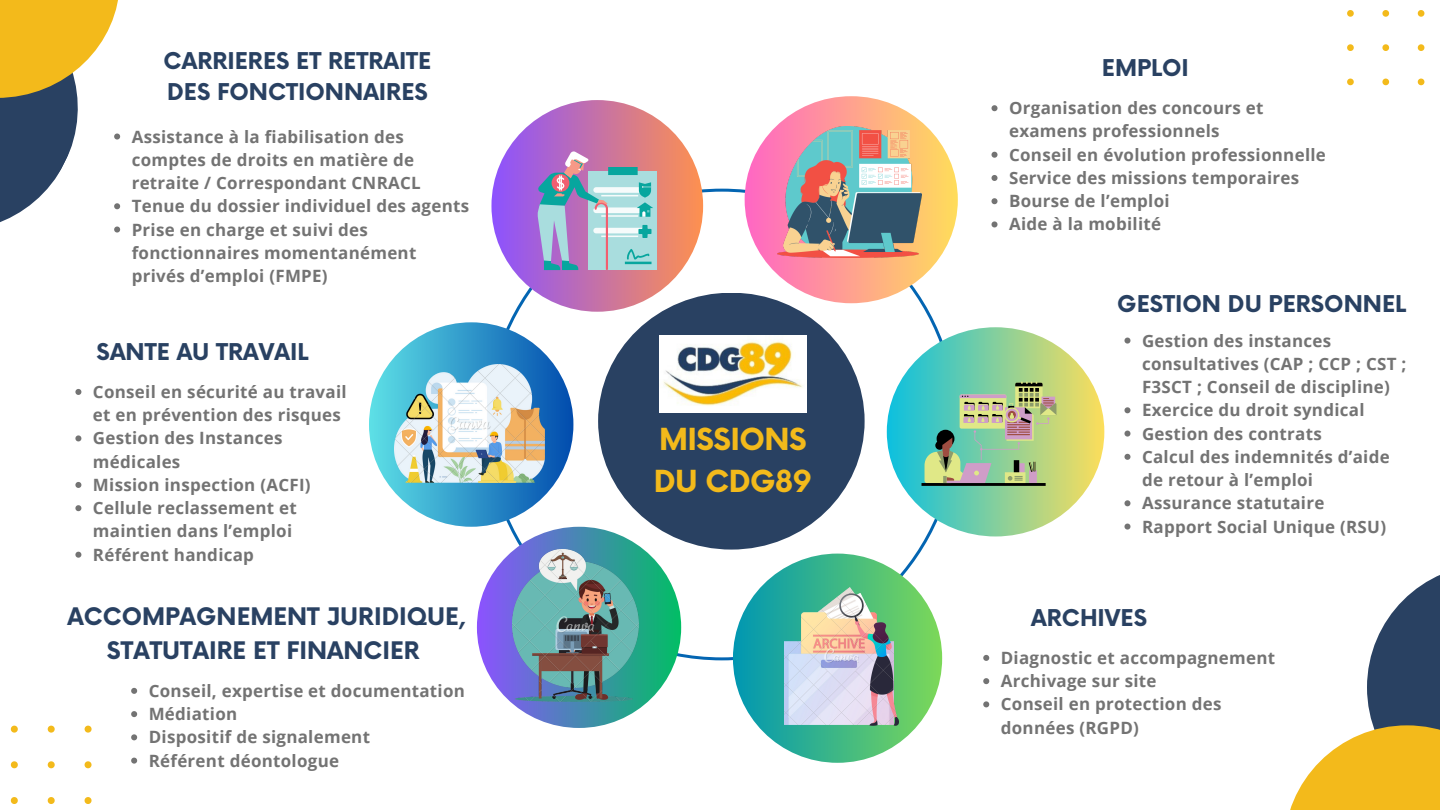
<style>
.page{position:relative;width:1440px;height:810px;background:#fff}
.page>*{position:absolute;margin:0;border:0;box-sizing:border-box;transform-origin:0 0}
.t1{font:700 29.6px/41.2px "Now";letter-spacing:-.02em;color:#f3ba1b}
.t2{font:700 23.6px/33.6px "Now";color:#294162;text-align:center}
.t3{font:700 22.6px/31.5px "Now";color:#294162}
.t4{font:700 17px/23.2px "Open Sans";letter-spacing:.015em;color:#737373}
</style>
<div class="page">
<svg style="left:486px;top:189px;width:472px;height:471px"></svg>
<div style="left:491px;top:100px;width:212px;height:212px;background:linear-gradient(to right,#8e55ff,#fc8f51);border-radius:50%"></div>
<svg style="left:369px;top:322px;width:204px;height:205px;background:#3296c9"></svg>
<div style="left:477px;top:527px;width:204px;height:201px;background:linear-gradient(to right,#8e54ff,#04bd66);border-radius:50%"></div>
<div style="left:745px;top:96px;width:213px;height:207px;background:linear-gradient(to right,#ff66c4,#ffdd5c);border-radius:50%"></div>
<div style="left:887px;top:327px;width:217px;height:209px;background:linear-gradient(to right,#0dc0df,#fcde5b);border-radius:50%"></div>
<div style="left:733px;top:554px;width:209px;height:209px;background:linear-gradient(to right,#0197b2,#7dd859);border-radius:50%"></div>
<div style="left:598px;top:293px;width:267px;height:257px;background:#294162;border-radius:50%"></div>
<svg style="left:0;top:98px;width:78px;height:124px"></svg>
<svg style="left:1367px;top:575px;width:73px;height:150px;fill:#294162"></svg>
<svg style="left:1347px;top:10px;width:78px;height:75px"></svg>
<svg style="left:10px;top:726px;width:82px;height:78px"></svg>
<img style="left:659px;top:335px;width:147px;height:77px">
<img style="left:777px;top:126px;width:144px;height:131px">
<svg style="left:922px;top:382px;width:134px;height:104px;background:#91b790"></svg>
<img style="left:512px;top:550px;width:126px;height:152px">
<img style="left:395px;top:364px;width:150px;height:118px">
<img style="left:784px;top:588px;width:114px;height:138px">
<div style="left:588px;top:171px;width:69px;height:99px;background:#a9ddde"></div>
<svg style="left:537px;top:151px;width:116px;height:119px"></svg>
<svg style="left:992px;top:105px;width:6px;height:6px"></svg>
<svg style="left:992px;top:152px;width:6px;height:6px"></svg>
<svg style="left:992px;top:175px;width:6px;height:6px"></svg>
<svg style="left:992px;top:198px;width:6px;height:6px"></svg>
<svg style="left:992px;top:221px;width:6px;height:6px"></svg>
<svg style="left:1124px;top:338px;width:6px;height:6px"></svg>
<svg style="left:1124px;top:407px;width:6px;height:6px"></svg>
<svg style="left:1124px;top:431px;width:6px;height:6px"></svg>
<svg style="left:1124px;top:454px;width:6px;height:6px"></svg>
<svg style="left:1124px;top:500px;width:6px;height:6px"></svg>
<svg style="left:1124px;top:524px;width:6px;height:6px"></svg>
<svg style="left:131px;top:688px;width:6px;height:6px"></svg>
<svg style="left:131px;top:711px;width:6px;height:6px"></svg>
<svg style="left:131px;top:734px;width:6px;height:6px"></svg>
<svg style="left:131px;top:758px;width:6px;height:6px"></svg>
<svg style="left:75px;top:389px;width:6px;height:6px"></svg>
<svg style="left:75px;top:435px;width:6px;height:6px"></svg>
<svg style="left:75px;top:482px;width:6px;height:6px"></svg>
<svg style="left:75px;top:505px;width:6px;height:6px"></svg>
<svg style="left:75px;top:552px;width:6px;height:6px"></svg>
<svg style="left:114px;top:134px;width:6px;height:6px"></svg>
<svg style="left:114px;top:203px;width:6px;height:6px"></svg>
<svg style="left:114px;top:227px;width:6px;height:6px"></svg>
<svg style="left:983px;top:655px;width:6px;height:6px"></svg>
<svg style="left:983px;top:678px;width:6px;height:6px"></svg>
<svg style="left:983px;top:701px;width:6px;height:6px"></svg>
<svg style="left:0;top:0;width:118px;height:98px;fill:#f3ba1b"></svg>
<svg style="left:1290px;top:725px;width:150px;height:85px;fill:#f3ba1b"></svg>
<p class="t3" style="left:164px;top:46px;width:269px">CARRIERES ET RETRAITE<br>DES FONCTIONNAIRES</p>
<p class="t4" style="left:132px;top:124px;width:291px">Assistance à la fiabilisation des comptes de droits en matière de retraite / Correspondant CNRACL</p>
<p class="t4" style="left:132px;top:194px;width:339px">Tenue du dossier individuel des agents</p>
<p class="t4" style="left:132px;top:217px;width:286px">Prise en charge et suivi des fonctionnaires momentanément privés d’emploi (FMPE)</p>
<p class="t3" style="left:97px;top:337px;width:213px">SANTE AU TRAVAIL</p>
<p class="t4" style="left:93px;top:380px;width:255px">Conseil en sécurité au travail et en prévention des risques</p>
<p class="t4" style="left:93px;top:426px;width:191px">Gestion des Instances médicales</p>
<p class="t4" style="left:93px;top:473px;width:219px">Mission inspection (ACFI)</p>
<p class="t4" style="left:93px;top:496px;width:205px">Cellule reclassement et maintien dans l’emploi</p>
<p class="t4" style="left:93px;top:542px;width:163px">Référent handicap</p>
<p class="t2" style="left:67px;top:601px;width:400px">ACCOMPAGNEMENT JURIDIQUE,<br>STATUTAIRE ET FINANCIER</p>
<p class="t4" style="left:149px;top:679px;width:318px">Conseil, expertise et documentation</p>
<p class="t4" style="left:149px;top:702px;width:90px">Médiation</p>
<p class="t4" style="left:149px;top:725px;width:223px">Dispositif de signalement</p>
<p class="t4" style="left:149px;top:748px;width:192px">Référent déontologue</p>
<p class="t1" style="left:654px;top:421px;width:160px">MISSIONS<br>DU CDG89</p>
<p class="t3" style="left:1102px;top:54px;width:89px">EMPLOI</p>
<p class="t4" style="left:1009px;top:96px;width:256px">Organisation des concours et examens professionnels</p>
<p class="t4" style="left:1009px;top:143px;width:318px">Conseil en évolution professionnelle</p>
<p class="t4" style="left:1009px;top:166px;width:292px">Service des missions temporaires</p>
<p class="t4" style="left:1009px;top:189px;width:162px">Bourse de l’emploi</p>
<p class="t4" style="left:1009px;top:212px;width:154px">Aide à la mobilité</p>
<p class="t3" style="left:1117px;top:290px;width:291px">GESTION DU PERSONNEL</p>
<p class="t4" style="left:1142px;top:328px;width:266px">Gestion des instances consultatives (CAP ; CCP ; CST ;<br>F3SCT ; Conseil de discipline)</p>
<p class="t4" style="left:1142px;top:398px;width:224px">Exercice du droit syndical</p>
<p class="t4" style="left:1142px;top:421px;width:181px">Gestion des contrats</p>
<p class="t4" style="left:1142px;top:445px;width:249px">Calcul des indemnités d’aide de retour à l’emploi</p>
<p class="t4" style="left:1142px;top:491px;width:184px">Assurance statutaire</p>
<p class="t4" style="left:1142px;top:514px;width:246px">Rapport Social Unique (RSU)</p>
<p class="t3" style="left:1031px;top:603px;width:117px">ARCHIVES</p>
<p class="t4" style="left:1001px;top:646px;width:276px">Diagnostic et accompagnement</p>
<p class="t4" style="left:1001px;top:669px;width:157px">Archivage sur site</p>
<p class="t4" style="left:1001px;top:692px;width:222px">Conseil en protection des données (RGPD)</p>
</div>
